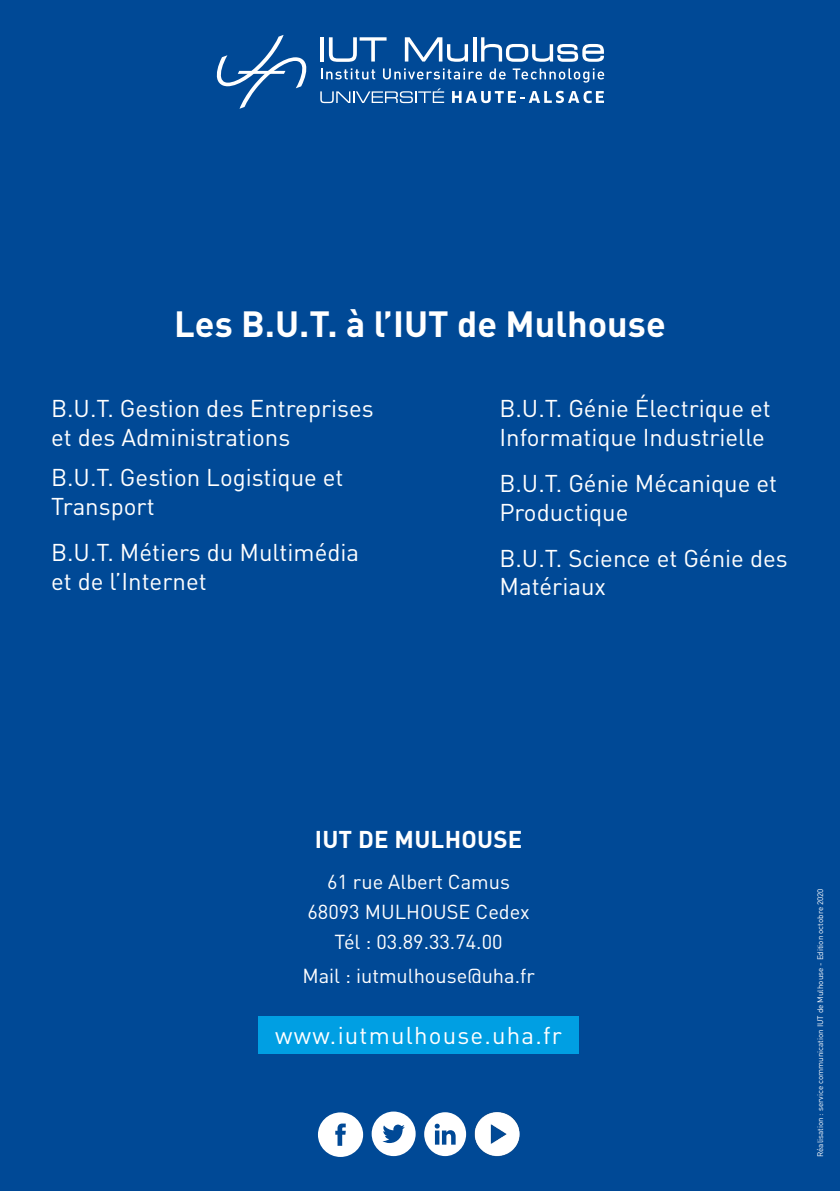
<style>
.page{position:relative;width:840px;height:1191px;background:#fff}
.page>*{position:absolute;margin:0;border:0;box-sizing:border-box;transform-origin:0 0}
.t1{font:700 36px "DIN Pro";color:#fff}
.t2{font:24px/28.8px "DIN Pro";color:#fff}
.t3{font:24px "DIN Pro";letter-spacing:.05em;color:#fff}
.t4{font:700 24px "DIN Pro";letter-spacing:.01em;color:#fff}
.t5{font:20px/29.6px "DIN Pro";color:#fff;text-align:center}
.t6{font:8px "DIN Pro";color:#fff}
</style>
<div class="page">
<div style="left:0;top:0;width:839px;height:1191px;background:#004996"></div>
<svg style="left:320px;top:88px;width:124px;height:15px"></svg>
<svg style="left:452px;top:91px;width:151px;height:12px"></svg>
<svg style="left:216px;top:35px;width:91px;height:74px"></svg>
<hr style="left:320px;top:37px;width:3px;height:25px;background:#fff">
<svg style="left:329px;top:37px;width:57px;height:25px"></svg>
<svg style="left:404px;top:37px;width:64px;height:25px"></svg>
<svg style="left:473px;top:37px;width:3px;height:25px"></svg>
<svg style="left:481px;top:37px;width:122px;height:25px"></svg>
<svg style="left:321px;top:68px;width:54px;height:11px"></svg>
<svg style="left:383px;top:68px;width:99px;height:11px"></svg>
<svg style="left:489px;top:68px;width:16px;height:11px"></svg>
<svg style="left:512px;top:68px;width:92px;height:15px"></svg>
<div style="left:258px;top:1016px;width:320px;height:38px;background:#009fe3"></div>
<svg style="left:424px;top:1112px;width:42px;height:44px"></svg>
<svg style="left:318px;top:1112px;width:45px;height:45px"></svg>
<svg style="left:371px;top:1111px;width:44px;height:45px"></svg>
<img style="left:474px;top:1112px;width:45px;height:44px">
<h1 class="t1" style="left:174px;top:294px;width:492px">Les B.U.T. à l’IUT de Mulhouse</h1>
<p class="t2" style="left:51px;top:392px;width:324px">B.U.T. Gestion des Entreprises et des Administrations</p>
<p class="t2" style="left:51px;top:461px;width:294px">B.U.T. Gestion Logistique et<br>Transport</p>
<p class="t2" style="left:51px;top:535px;width:309px">B.U.T. Métiers du Multimédia et de l’Internet</p>
<p class="t2" style="left:499px;top:392px;width:273px">B.U.T. Génie Électrique et<br>Informatique Industrielle</p>
<p class="t2" style="left:499px;top:466px;width:279px">B.U.T. Génie Mécanique et<br>Productique</p>
<p class="t2" style="left:499px;top:541px;width:289px">B.U.T. Science et Génie des<br>Matériaux</p>
<p class="t4" style="left:314px;top:819px;width:209px">IUT DE MULHOUSE</p>
<p class="t5" style="left:307px;top:865px;width:223px">61 rue Albert Camus<br>68093 MULHOUSE Cedex<br>Tél : 03.89.33.74.00</p>
<p class="t5" style="left:302px;top:959px;width:234px">Mail : iutmulhouse@uha.fr</p>
<p class="t3" style="left:275px;top:1016px;width:288px">www.iutmulhouse.uha.fr</p>
<p class="t6" style="left:813px;top:1157px;width:270px;rotate:-90deg">Réalisation : service communication IUT de Mulhouse - Edition octobre 2020</p>
</div>
